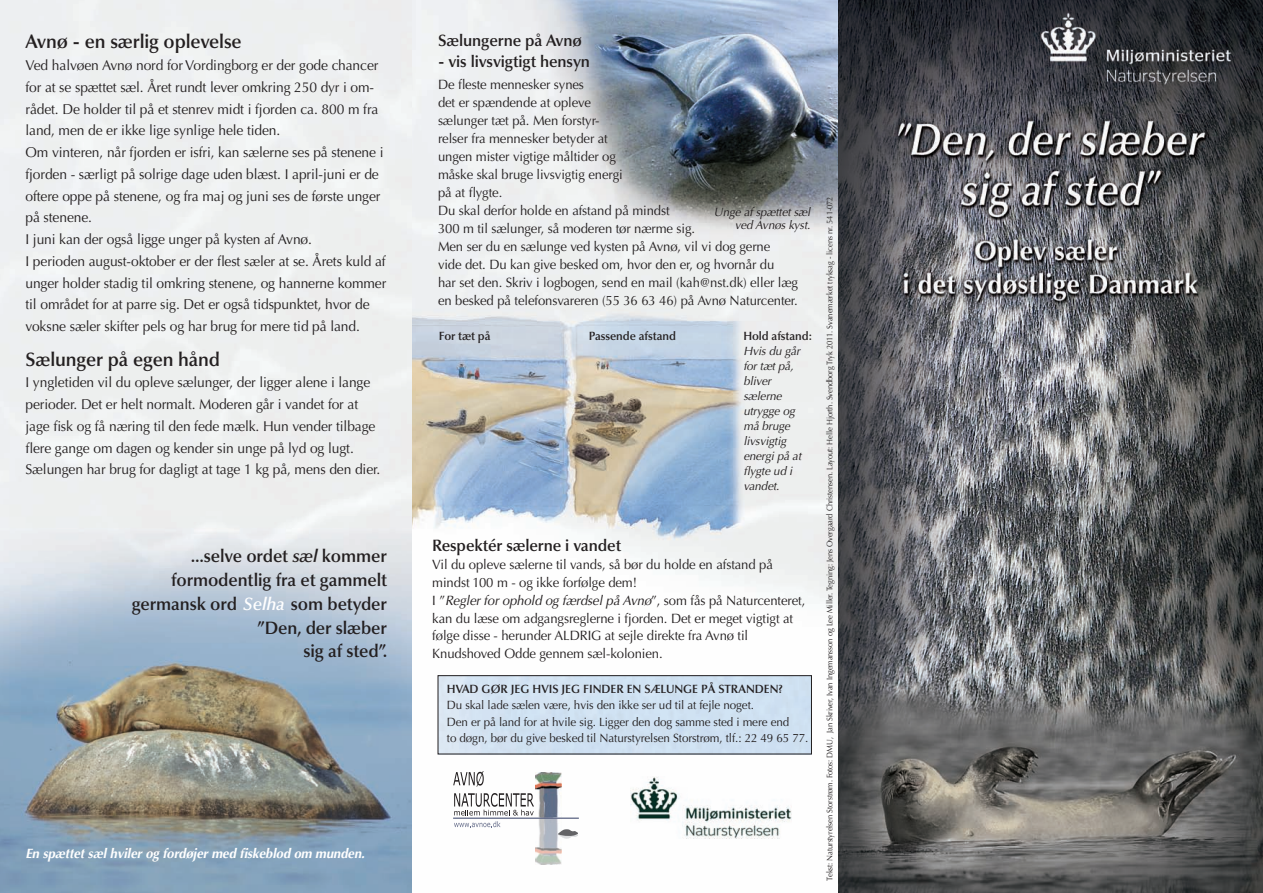
<style>
.page{position:relative;width:1263px;height:893px;background:#fff}
.page>*{position:absolute;margin:0;border:0;box-sizing:border-box;transform-origin:0 0}
.t1{font:600 19.5px "Optima";letter-spacing:-.01em;color:#231f20}
.t2{font:600 18px/23.5px "Optima";letter-spacing:-.01em;color:#231f20;text-align:right}
.t3{font:600 16.5px "Optima";letter-spacing:-.01em;color:#231f20}
.t4{font:14.25px/21.8px "Optima";letter-spacing:-.01em;color:#231f20}
.t5{font:13.5px/18px "Optima";letter-spacing:-.01em;color:#231f20}
.t6{font:italic 700 13.5px "Optima";letter-spacing:-.01em;color:#fff}
.t7{font:12px/16.5px "Optima";letter-spacing:-.01em;color:#231f20}
.t8{font:italic 12px/15px "Optima";letter-spacing:-.01em;color:#231f20;text-align:right}
.t9{font:600 12px "Optima";letter-spacing:-.01em;color:#231f20}
.t10{font:8.25px "Optima";letter-spacing:-.01em;color:#231f20;scale:.92 1}
.s1{font-style:italic}
.s2{font-style:italic;color:#fff}
.s3{font-weight:600;font-style:normal}
.s4{font-weight:600}
</style>
<div class="page">
<img style="left:0;top:0;width:1263px;height:893px">
<img style="left:536px;top:772px;width:25px;height:92px">
<hr style="left:453px;top:817px;width:126px;height:2px;background:#646c89">
<svg style="left:557px;top:829px;width:22px;height:11px"></svg>
<svg style="left:453px;top:771px;width:31px;height:16px"></svg>
<svg style="left:454px;top:793px;width:80px;height:22px"></svg>
<svg style="left:454px;top:821px;width:46px;height:6px"></svg>
<img style="left:630px;top:776px;width:161px;height:63px">
<img style="left:440px;top:677px;width:370px;height:75px">
<div style="left:438px;top:675px;width:374px;height:79px;border:1px solid #231f20"></div>
<p class="t1" style="left:26px;top:30px;width:218px">Avnø - en særlig oplevelse</p>
<p class="t4" style="left:26px;top:55px;width:362px">Ved halvøen Avnø nord for Vordingborg er der gode chancer for at se spættet sæl. Året rundt lever omkring 250 dyr i om&shy;rådet. De holder til på et stenrev midt i fjorden ca. 800 m fra land, men de er ikke lige synlige hele tiden.<br>Om vinteren, når fjorden er isfri, kan sælerne ses på stenene i fjorden - særligt på solrige dage uden blæst. I april-juni er de oftere oppe på stenene, og fra maj og juni ses de første unger på stenene.<br>I juni kan der også ligge unger på kysten af Avnø.<br>I perioden august-oktober er der flest sæler at se. Årets kuld af unger holder stadig til omkring stenene, og hannerne kommer til området for at parre sig. Det er også tidspunktet, hvor de voksne sæler skifter pels og har brug for mere tid på land.</p>
<p class="t1" style="left:26px;top:348px;width:196px">Sælunger på egen hånd</p>
<p class="t4" style="left:26px;top:372px;width:356px">I yngletiden vil du opleve sælunger, der ligger alene i lange perioder. Det er helt normalt. Moderen går i vandet for at jage fisk og få næring til den fede mælk. Hun vender tilbage flere gange om dagen og kender sin unge på lyd og lugt.<br>Sælungen har brug for dagligt at tage 1 kg på, mens den dier.</p>
<p class="t2" style="left:132px;top:544px;width:257px">...selve ordet <span class="s1">sæl</span> kommer formodentlig fra et gammelt germansk ord <span class="s2">Selha</span> som betyder ”Den, der slæber<br>sig af sted”.</p>
<p class="t6" style="left:26px;top:846px;width:341px">En spættet sæl hviler og fordøjer med fiskeblod om munden.</p>
<p class="t3" style="left:438px;top:31px;width:146px">Sælungerne på Avnø</p>
<p class="t3" style="left:438px;top:52px;width:154px">- vis livsvigtigt hensyn</p>
<p class="t5" style="left:438px;top:76px;width:362px">De fleste mennesker synes<br>det er spændende at opleve<br>sælunger tæt på. Men forstyr-<br>relser fra mennesker betyder at<br>ungen mister vigtige måltider og<br>måske skal bruge livsvigtig energi<br>på at flygte.<br>Du skal derfor holde en afstand på mindst<br>300 m til sælunger, så moderen tør nærme sig.<br>Men ser du en sælunge ved kysten på Avnø, vil vi dog gerne<br>vide det. Du kan give besked om, hvor den er, og hvornår du<br>har set den. Skriv i logbogen, send en mail (kah@nst.dk) eller læg en besked på telefonsvareren (55 36 63 46) på Avnø Naturcenter.</p>
<p class="t8" style="left:714px;top:205px;width:98px;line-height:13.5px">Unge af spættet sæl ved Avnøs kyst.</p>
<p class="t9" style="left:439px;top:329px;width:53px">For tæt på</p>
<p class="t9" style="left:589px;top:329px;width:89px">Passende afstand</p>
<p class="t8" style="left:743px;top:328px;width:70px;text-align:left"><span class="s3">Hold afstand:<br></span>Hvis du går for tæt på, bliver sælerne utrygge og må bruge livsvigtig energi på at flygte ud i vandet.</p>
<p class="t3" style="left:432px;top:535px;width:190px">Respektér sælerne i vandet</p>
<p class="t5" style="left:432px;top:555px;width:375px">Vil du opleve sælerne til vands, så bør du holde en afstand på mindst 100 m - og ikke forfølge dem!<br>I ”<span class="s1">Regler for ophold og færdsel på Avnø</span>”, som fås på Naturcenteret, kan du læse om adgangsreglerne i fjorden. Det er meget vigtigt at følge disse - herunder ALDRIG at sejle direkte fra Avnø til Knudshoved Odde gennem sæl-kolonien.</p>
<p class="t7" style="left:447px;top:680px;width:363px"><span class="s4">HVAD GØR JEG HVIS JEG FINDER EN SÆLUNGE PÅ STRANDEN?<br></span>Du skal lade sælen være, hvis den ikke ser ud til at fejle noget.<br>Den er på land for at hvile sig. Ligger den dog samme sted i mere end<br>to døgn, bør du give besked til Naturstyrelsen Storstrøm, tlf.: 22 49 65 77.</p>
<p class="t10" style="left:825px;top:881px;width:745px;rotate:-90deg">Tekst: Naturstyrelsen Storstrøm. Fotos: DMU, Jan Skriver, Ivan Ingemansson og Lee Miller. Tegning: Jens Overgaard Christensen. Layout: Helle Hjorth. Svendborg Tryk 2011. Svanemærket tryksag - licens nr. 541-072</p>
</div>
